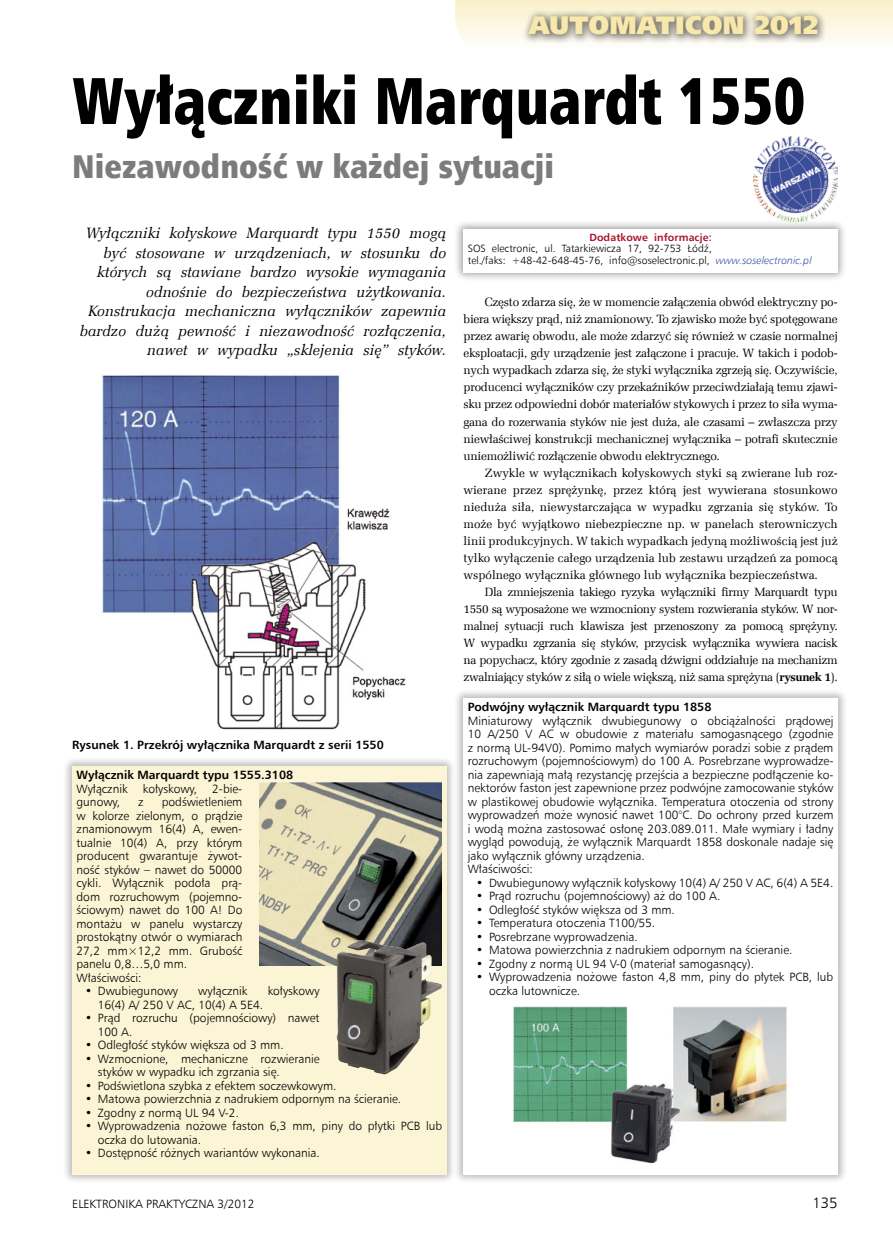
<style>
.page{position:relative;width:893px;height:1234px;background:#fff}
.page>*{position:absolute;margin:0;border:0;box-sizing:border-box;transform-origin:0 0}
._9_Tytul{font:66px "Humnst 777 X Blk Cn EU";color:#000;scale:.9 1}
._0_Podtytul{font:33px "Humnst 777 X Blk Cn EU";color:#7c7c7c}
._4_Podpis{font:25.5px "Humnst 777 X Blk EU";color:#f8e8ac}
._2_Lead{font:italic 15px/19.5px "Zapf Ellipt EU";letter-spacing:.005em;color:#000;text-align:right}
.t1{font:15px "Humnst 777 Lt EU";color:#000}
._1_Body{font:12px/13.5px "Humnst 777 Lt EU";color:#000}
._1_Body-2{font:12px/17px "Zapf Ellipt EU";letter-spacing:-.02em;color:#000;text-align:justify}
._1_Body-3{font:700 12px "Humnst 777 EU";color:#000}
._4_Podpis-2{font:700 12px "Humnst 777 EU";color:#000}
.tabela{font:10.5px "Humnst 777 Lt EU";letter-spacing:.005em;color:#000}
.tabela-2{font:700 10.5px "Humnst 777 EU";letter-spacing:.005em;color:#a9132a}
.s1{font-style:italic;color:#3c5ba3}
.s2{font-weight:700}
</style>
<div class="page">
<svg style="left:455px;top:0;width:438px;height:42px;background:#fbf4d9"></svg>
<div style="left:520px;top:7px;width:306px;height:37px;background:#000;opacity:.5"></div>
<div style="left:452px;top:218px;width:395px;height:63px;background:#000;opacity:.35"></div>
<div style="left:463px;top:229px;width:375px;height:43px;background:#fff"></div>
<div style="left:61px;top:754px;width:394px;height:429px;background:#000;opacity:.25"></div>
<div style="left:72px;top:765px;width:374px;height:409px;background:#fbf4d5"></div>
<div style="left:452px;top:686px;width:395px;height:497px;background:#000;opacity:.25"></div>
<div style="left:463px;top:697px;width:375px;height:477px;background:#fff"></div>
<img style="left:102px;top:375px;width:304px;height:355px">
<img style="left:513px;top:1006px;width:274px;height:158px">
<img style="left:259px;top:782px;width:183px;height:183px">
<img style="left:337px;top:939px;width:105px;height:135px">
<img style="left:754px;top:136px;width:84px;height:85px">
<p class="_4_Podpis" style="left:529px;top:9px;width:291px">AUTOMATICON 2012</p>
<p class="_9_Tytul" style="left:72px;top:58px;width:816px">Wyłączniki Marquardt 1550</p>
<p class="_0_Podtytul" style="left:72px;top:145px;width:483px">Niezawodność w każdej sytuacji</p>
<p class="_2_Lead" style="left:80px;top:224px;width:368px">Wyłączniki kołyskowe Marquardt typu 1550 mogą być stosowane w urządzeniach, w stosunku do których są stawiane bardzo wysokie wymagania odnośnie do bezpieczeństwa użytkowania.<br>Konstrukacja mechaniczna wyłączników zapewnia bardzo dużą pewność i niezawodność rozłączenia, nawet w wypadku „sklejenia się” styków.</p>
<p class="_4_Podpis-2" style="left:72px;top:737px;width:313px">Rysunek 1. Przekrój wyłącznika Marquardt z serii 1550</p>
<p class="_1_Body-3" style="left:77px;top:767px;width:218px">Wyłącznik Marquardt typu 1555.3108</p>
<p class="_1_Body" style="left:77px;top:781px;width:53px">Wyłącznik</p>
<p class="_1_Body" style="left:143px;top:781px;width:56px">kołyskowy,</p>
<p class="_1_Body" style="left:212px;top:781px;width:32px">2-bie-</p>
<p class="_1_Body" style="left:77px;top:794px;width:45px">gunowy,</p>
<p class="_1_Body" style="left:138px;top:794px;width:7px">z</p>
<p class="_1_Body" style="left:77px;top:794px;width:167px;text-align:justify;text-indent:85px">podświetleniem w kolorze zielonym, o prądzie znamionowym 16(4) A, ewen&shy;tualnie 10(4) A, przy którym producent gwarantuje żywot&shy;ność styków – nawet do 50000 cykli. Wyłącznik podoła prą&shy;dom rozruchowym (pojemno&shy;ściowym) nawet do 100 A! Do montażu w panelu wystarczy prostokątny otwór o wymiarach 27,2 mm×12,2 mm. Grubość panelu 0,8…5,0 mm.</p>
<p class="_1_Body" style="left:77px;top:970px;width:67px">Właściwości:</p>
<p class="_1_Body" style="left:85px;top:983px;width:95px">• Dwubiegunowy</p>
<p class="_1_Body" style="left:198px;top:983px;width:51px">wyłącznik</p>
<p class="_1_Body" style="left:268px;top:983px;width:53px">kołyskowy</p>
<p class="_1_Body" style="left:98px;top:997px;width:167px">16(4) A/ 250 V AC, 10(4) A 5E4.</p>
<p class="_1_Body" style="left:98px;top:1010px;width:223px;text-indent:-13px">• Prąd rozruchu (pojemnościowy) nawet<br>100 A.</p>
<p class="_1_Body" style="left:85px;top:1037px;width:200px">• Odległość styków większa od 3 mm.</p>
<p class="_1_Body" style="left:98px;top:1051px;width:223px;text-indent:-13px">• Wzmocnione, mechaniczne rozwieranie styków w wypadku ich zgrzania się.</p>
<p class="_1_Body" style="left:85px;top:1078px;width:253px">• Podświetlona szybka z efektem soczewkowym.</p>
<p class="_1_Body" style="left:85px;top:1091px;width:318px">• Matowa powierzchnia z nadrukiem odpornym na ścieranie.</p>
<p class="_1_Body" style="left:85px;top:1105px;width:156px">• Zgodny z normą UL 94 V-2.</p>
<p class="_1_Body" style="left:98px;top:1118px;width:346px;text-indent:-13px">• Wyprowadzenia nożowe faston 6,3 mm, piny do płytki PCB lub oczka do lutowania.</p>
<p class="_1_Body" style="left:85px;top:1145px;width:236px">• Dostępność różnych wariantów wykonania.</p>
<p class="tabela-2" style="left:589px;top:231px;width:124px">Dodatkowe informacje:</p>
<p class="tabela" style="left:468px;top:242px;width:246px">SOS electronic, ul. Tatarkiewicza 17, 92-753 Łódź,</p>
<p class="tabela" style="left:468px;top:253px;width:345px">tel./faks: +48-42-648-45-76, info@soselectronic.pl, <span class="s1">www.soselectronic.pl</span></p>
<p class="_1_Body-2" style="left:463px;top:294px;width:376px;text-indent:21px">Często zdarza się, że w momencie załączenia obwód elektryczny po&shy;biera większy prąd, niż znamionowy. To zjawisko może być spotęgowane przez awarię obwodu, ale może zdarzyć się również w czasie normalnej eksploatacji, gdy urządzenie jest załączone i pracuje. W takich i podob&shy;nych wypadkach zdarza się, że styki wyłącznika zgrzeją się. Oczywiście, producenci wyłączników czy przekaźników przeciwdziałają temu zjawi&shy;sku przez odpowiedni dobór materiałów stykowych i przez to siła wyma&shy;gana do rozerwania styków nie jest duża, ale czasami – zwłaszcza przy niewłaściwej konstrukcji mechanicznej wyłącznika – potrafi skutecznie uniemożliwić rozłączenie obwodu elektrycznego.</p>
<p class="_1_Body-2" style="left:463px;top:464px;width:376px;text-indent:21px">Zwykle w wyłącznikach kołyskowych styki są zwierane lub roz&shy;wierane przez sprężynkę, przez którą jest wywierana stosunkowo nieduża siła, niewystarczająca w wypadku zgrzania się styków. To może być wyjątkowo niebezpieczne np. w panelach sterowniczych linii produkcyjnych. W takich wypadkach jedyną możliwością jest już tylko wyłączenie całego urządzenia lub zestawu urządzeń za pomocą wspólnego wyłącznika głównego lub wyłącznika bezpieczeństwa.</p>
<p class="_1_Body-2" style="left:463px;top:583px;width:376px;text-indent:21px">Dla zmniejszenia takiego ryzyka wyłączniki firmy Marquardt typu 1550 są wyposażone we wzmocniony system rozwierania styków. W nor&shy;malnej sytuacji ruch klawisza jest przenoszony za pomocą sprężyny.<br>W wypadku zgrzania się styków, przycisk wyłącznika wywiera nacisk na popychacz, który zgodnie z zasadą dźwigni oddziałuje na mechanizm zwalniający styków z siłą o wiele większą, niż sama sprężyna (<span class="s2">rysunek 1</span>).</p>
<p class="_1_Body-3" style="left:468px;top:699px;width:245px">Podwójny wyłącznik Marquardt typu 1858</p>
<p class="_1_Body" style="left:468px;top:713px;width:367px;text-align:justify">Miniaturowy wyłącznik dwubiegunowy o obciążalności prądowej 10 A/250 V AC w obudowie z materiału samogasnącego (zgodnie z normą UL-94V0). Pomimo małych wymiarów poradzi sobie z prądem rozruchowym (pojemnościowym) do 100 A. Posrebrzane wyprowadze&shy;nia zapewniają małą rezystancję przejścia a bezpieczne podłączenie ko&shy;nektorów faston jest zapewnione przez podwójne zamocowanie styków w plastikowej obudowie wyłącznika. Temperatura otoczenia od strony wyprowadzeń może wynosić nawet 100°C. Do ochrony przed kurzem i wodą można zastosować osłonę 203.089.011. Małe wymiary i ładny wygląd powodują, że wyłącznik Marquardt 1858 doskonale nadaje się jako wyłącznik główny urządzenia.</p>
<p class="_1_Body" style="left:468px;top:861px;width:67px">Właściwości:</p>
<p class="_1_Body" style="left:476px;top:875px;width:359px">• Dwubiegunowy wyłącznik kołyskowy 10(4) A/ 250 V AC, 6(4) A 5E4.</p>
<p class="_1_Body" style="left:476px;top:888px;width:246px">• Prąd rozruchu (pojemnościowy) aż do 100 A.</p>
<p class="_1_Body" style="left:476px;top:902px;width:200px">• Odległość styków większa od 3 mm.</p>
<p class="_1_Body" style="left:476px;top:915px;width:180px">• Temperatura otoczenia T100/55.</p>
<p class="_1_Body" style="left:476px;top:929px;width:163px">• Posrebrzane wyprowadzenia.</p>
<p class="_1_Body" style="left:476px;top:942px;width:318px">• Matowa powierzchnia z nadrukiem odpornym na ścieranie.</p>
<p class="_1_Body" style="left:476px;top:956px;width:279px">• Zgodny z normą UL 94 V-0 (materiał samogasnący).</p>
<p class="_1_Body" style="left:489px;top:969px;width:346px;text-indent:-13px">• Wyprowadzenia nożowe faston 4,8 mm, piny do płytek PCB, lub oczka lutownicze.</p>
<p class="_1_Body" style="left:72px;top:1196px;width:184px">ELEKTRONIKA PRAKTYCZNA 3/2012</p>
<p class="t1" style="left:812px;top:1193px;width:27px">135</p>
</div>
